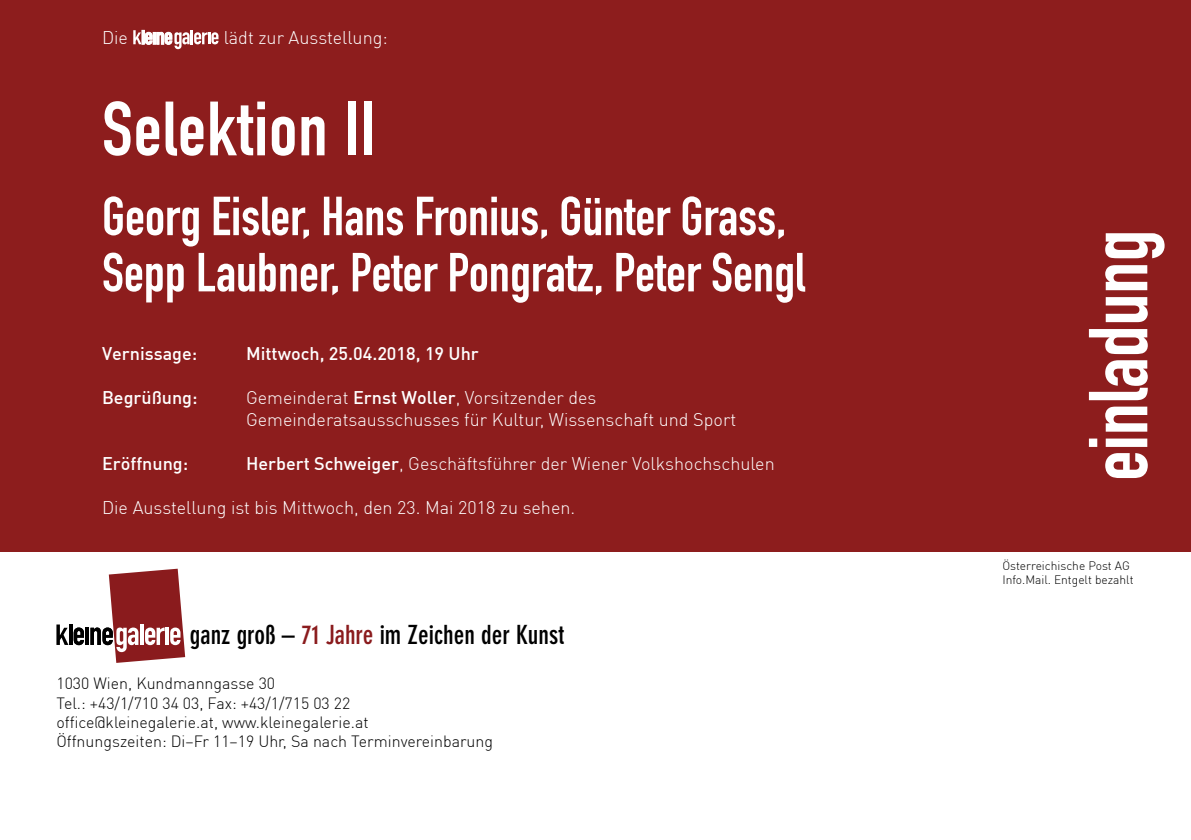
<style>
.page{position:relative;width:1191px;height:840px;background:#fff}
.page>*{position:absolute;margin:0;border:0;box-sizing:border-box;transform-origin:0 0}
.t1{font:82px "DIN Engschrift LT Alternate";color:#fff}
.t2{font:75.4px "DIN Engschrift LT Alternate";letter-spacing:.015em;color:#fff}
.t3{font:54px/56.2px "DIN Engschrift LT Alternate";color:#fff}
.t4{font:700 condensed 26px "DIN Neuzeit Grotesk Std";color:#000}
.t5{font:300 18px/22px "DIN Pro";color:#fff}
.t6{font:500 18px "DIN";color:#fff}
.t7{font:300 16px/19.2px "DIN Pro";color:#000}
.t8{font:300 12px/14px "DIN Pro";color:#000}
.s1{font-family:"DIN";font-weight:500}
.s2{font-family:"DIN Alternate"}
.s3{color:#8a1b1d}
</style>
<div class="page">
<div style="left:0;top:0;width:1191px;height:551px;background:#8d1d1d"></div>
<svg style="left:56px;top:624px;width:12px;height:20px"></svg>
<svg style="left:74px;top:627px;width:10px;height:17px"></svg>
<hr style="left:85px;top:627px;width:4px;height:17px;background:#000">
<hr style="left:69px;top:624px;width:4px;height:20px;background:#000">
<svg style="left:90px;top:568px;width:95px;height:94px"></svg>
<svg style="left:133px;top:30px;width:85px;height:19px"></svg>
<p class="t5" style="left:102px;top:27px;width:28px">Die</p>
<p class="t5" style="left:224px;top:27px;width:165px">lädt zur Ausstellung:</p>
<h2 class="t2" style="left:102px;top:85px;width:275px">Selektion II</h2>
<h3 class="t3" style="left:102px;top:188px;width:704px">Georg Eisler, Hans Fronius, Günter Grass,<br>Sepp Laubner, Peter Pongratz, Peter Sengl</h3>
<p class="t6" style="left:102px;top:342px;width:97px">Vernissage:</p>
<p class="t6" style="left:246px;top:342px;width:234px">Mittwoch, 25.04.2018, 19 Uhr</p>
<p class="t6" style="left:102px;top:386px;width:97px">Begrüßung:</p>
<p class="t5" style="left:246px;top:386px;width:492px">Gemeinderat <span class="s1">Ernst Woller</span><span class="s2">,</span> Vorsitzender des<br>Gemeinderatsausschusses für Kultur, Wissenschaft und Sport</p>
<p class="t6" style="left:102px;top:452px;width:88px">Eröffnung:</p>
<p class="t5" style="left:246px;top:452px;width:530px"><span class="s1">Herbert Schweiger</span><span class="s2">,</span> Geschäftsführer der Wiener Volkshochschulen</p>
<p class="t5" style="left:102px;top:496px;width:475px">Die Ausstellung ist bis Mittwoch, den 23. Mai 2018 zu sehen.</p>
<h3 class="t4" style="left:190px;top:619px;width:376px">ganz groß – <span class="s3">71 Jahre</span> im Zeichen der Kunst</h3>
<p class="t7" style="left:56px;top:673px;width:438px">1030 Wien, Kundmanngasse 30<br>Tel.: +43/1/710 34 03, Fax: +43/1/715 03 22 office@kleinegalerie.at, www.kleinegalerie.at<br>Öffnungszeiten: Di–Fr 11–19 Uhr, Sa nach Terminvereinbarung</p>
<h1 class="t1" style="left:1070px;top:480px;width:252px;rotate:-90deg">einladung</h1>
<p class="t8" style="left:1002px;top:558px;width:133px">Österreichische Post AG<br>Info.Mail. Entgelt bezahlt</p>
</div>
